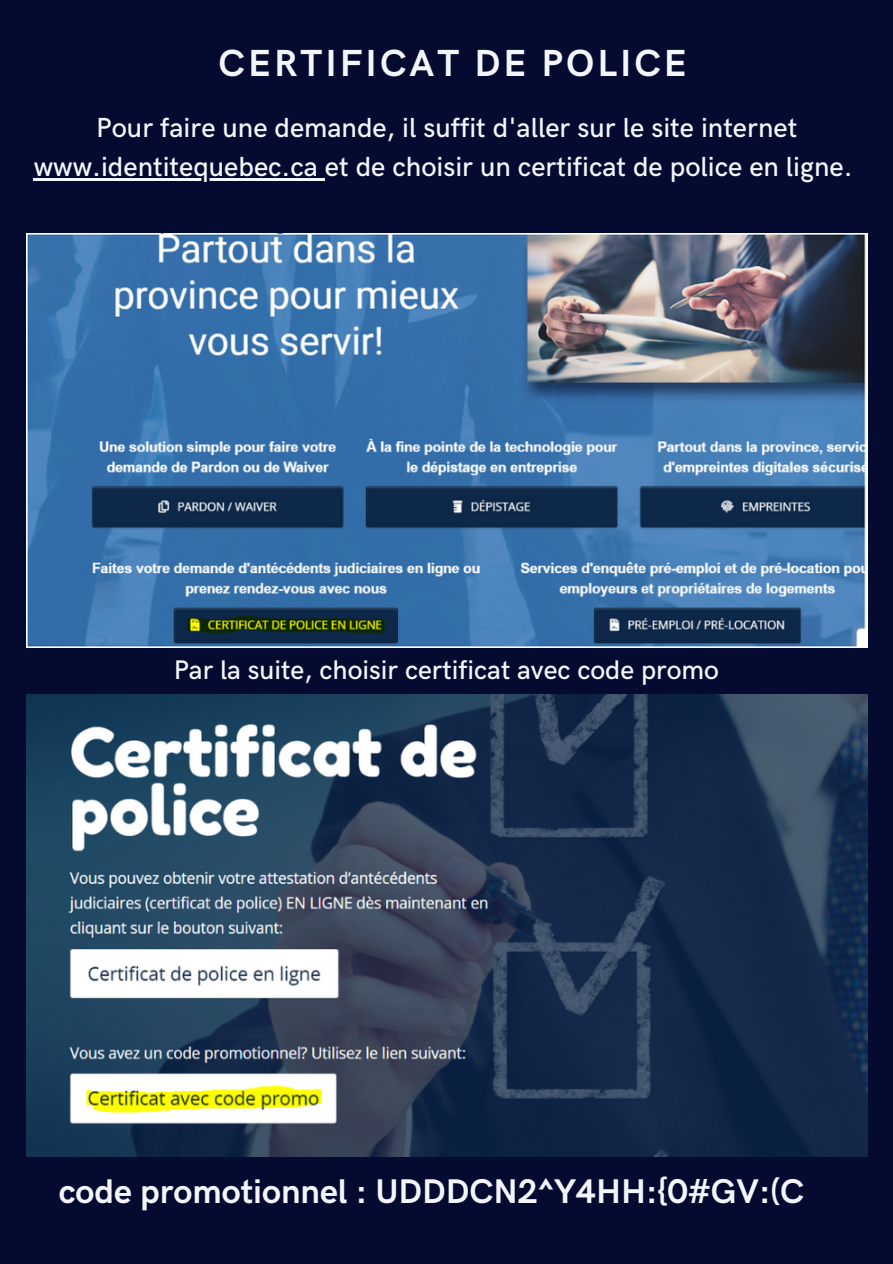
<style>
.page{position:relative;width:893px;height:1264px;background:#fff}
.page>*{position:absolute;margin:0;border:0;box-sizing:border-box;transform-origin:0 0}
.t1{font:700 37.8px "HK Grotesk";letter-spacing:.08em;color:#f4f6fc}
.t2{font:700 34.35px "HK Grotesk";color:#f4f6fc}
.t3{font:500 27.75px "HK Grotesk";color:#f4f6fc}
.t4{font:500 27px "HK Grotesk";color:#f4f6fc}
</style>
<div class="page">
<div style="left:0;top:0;width:892px;height:1263px;background:#050a30"></div>
<img style="left:26px;top:233px;width:841px;height:414px">
<img style="left:26px;top:695px;width:841px;height:461px">
<hr style="left:34px;top:178px;width:291px;height:2px;background:#f4f6fc">
<p class="t1" style="left:218px;top:42px;width:470px">CERTIFICAT DE POLICE</p>
<p class="t3" style="left:96px;top:112px;width:702px">Pour faire une demande, il suffit d'aller sur le site internet</p>
<p class="t3" style="left:34px;top:151px;width:820px">www.identitequebec.ca et de choisir un certificat de police en ligne.</p>
<h2 class="t4" style="left:174px;top:654px;width:547px">Par la suite, choisir certificat avec code promo</h2>
<p class="t2" style="left:59px;top:1172px;width:746px">code promotionnel : UDDDCN2^Y4HH:{0#GV:(C</p>
</div>
